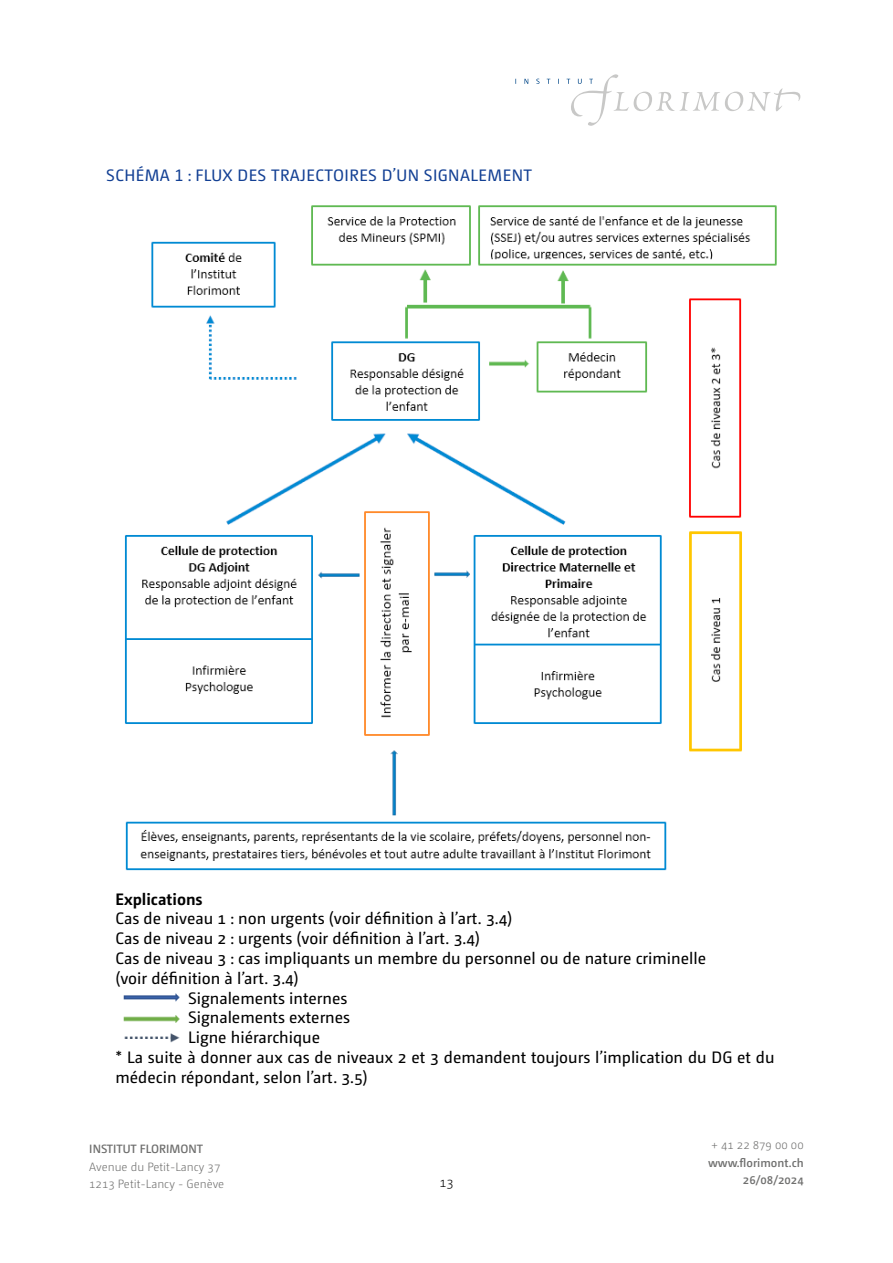
<style>
.page{position:relative;width:893px;height:1263px;background:#fff}
.page>*{position:absolute;margin:0;border:0;box-sizing:border-box;transform-origin:0 0}
.t1{font:16.5px "Camingo Dos Pro";color:#000}
.t2{font:16.5px "Camingo Dos Pro";letter-spacing:.025em;color:#134094}
.t3{font:700 16.5px "Camingo Dos Pro";color:#000}
.t4{font:300 13.5px "Camingo Dos Pro";color:#000}
.t5{font:300 12px/17.5px "Camingo Dos Pro";color:#6f6f6e}
.t6{font:600 12px "Camingo Dos Pro";color:#6f6f6e}
</style>
<div class="page">
<svg style="left:515px;top:74px;width:285px;height:52px"></svg>
<img style="left:124px;top:205px;width:653px;height:666px">
<img style="left:123px;top:993px;width:57px;height:50px">
<p class="t2" style="left:106px;top:165px;width:427px">SCHÉMA 1 : FLUX DES TRAJECTOIRES D’UN SIGNALEMENT</p>
<p class="t3" style="left:115px;top:889px;width:89px">Explications</p>
<p class="t1" style="left:115px;top:909px;width:398px">Cas de niveau 1 : non urgents (voir définition à l’art. 3.4)</p>
<p class="t1" style="left:115px;top:929px;width:366px">Cas de niveau 2 : urgents (voir définition à l’art. 3.4)</p>
<p class="t1" style="left:115px;top:948px;width:592px">Cas de niveau 3 : cas impliquants un membre du personnel ou de nature criminelle</p>
<p class="t1" style="left:115px;top:968px;width:185px">(voir définition à l’art. 3.4)</p>
<p class="t1" style="left:188px;top:988px;width:161px">Signalements internes</p>
<p class="t1" style="left:188px;top:1008px;width:163px">Signalements externes</p>
<p class="t1" style="left:188px;top:1028px;width:134px">Ligne hiérarchique</p>
<p class="t1" style="left:115px;top:1047px;width:661px">* La suite à donner aux cas de niveaux 2 et 3 demandent toujours l’implication du DG et du</p>
<p class="t1" style="left:115px;top:1067px;width:254px">médecin répondant, selon l’art. 3.5)</p>
<p class="t6" style="left:89px;top:1142px;width:115px">INSTITUT FLORIMONT</p>
<p class="t5" style="left:89px;top:1158px;width:137px">Avenue du Petit-Lancy 37<br>1213 Petit-Lancy - Genève</p>
<p class="t5" style="left:712px;top:1136px;width:94px">+ 41 22 879 00 00</p>
<p class="t6" style="left:708px;top:1155px;width:97px">www.florimont.ch</p>
<p class="t4" style="left:439px;top:1175px;width:16px">13</p>
<p class="t6" style="left:743px;top:1173px;width:62px">26/08/2024</p>
</div>
